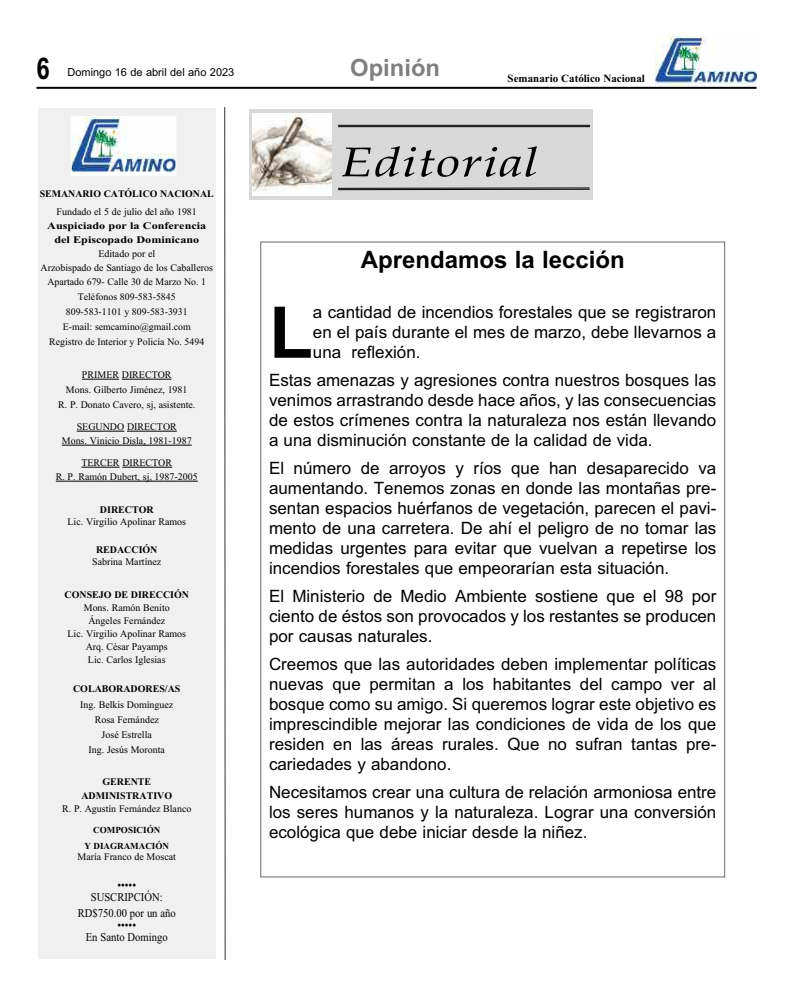
<style>
.page{position:relative;width:792px;height:1008px;background:#fff}
.page>*{position:absolute;margin:0;border:0;box-sizing:border-box;transform-origin:0 0}
.t1{font:700 71.9px "Arial";color:#000}
.t2{font:italic 41.7px "Palatino";letter-spacing:.015em;color:#000;scale:1.3 1}
.t3{font:700 30px "Arial";color:#000;scale:.8 1}
.t4{font:700 24px "Arial";color:#000}
.t5{font:700 23.8px "Arial";color:#808080}
.t6{font:17px/20px "Arial";color:#000;text-align:justify}
.t7{font:11.9px/16px "Times New Roman";color:#000;text-align:center;scale:.89 1}
.t8{font:italic 11.9px "Times New Roman";color:#000;scale:.89 1}
.t9{font:11px "Arial";color:#000}
.t10{font:700 11px "Times New Roman";color:#000}
.t11{font:10.1px/15px "Times New Roman";color:#000;text-align:center}
.t12{font:700 10.1px/14px "Times New Roman";color:#000;text-align:center}
.t13{font:700 10.1px/14px "Times New Roman";color:#000;text-align:center;scale:1.2 1}
.t14{font:10px/15px "Times New Roman";color:#000;text-align:center}
.t15{font:700 10px "Times New Roman";color:#000}
.t16{font:700 9.2px/16px "Times New Roman";color:#000;text-align:center}
</style>
<div class="page">
<hr style="left:36px;top:87px;width:720px;height:2px;background:#000">
<img style="left:655px;top:36px;width:101px;height:50px">
<div style="left:249px;top:109px;width:344px;height:91px;background:#d9d9d9"></div>
<img style="left:253px;top:113px;width:78px;height:82px">
<svg style="left:338px;top:187px;width:252px;height:3px"></svg>
<hr style="left:338px;top:125px;width:252px;height:1px;background:#000">
<hr style="left:338px;top:126px;width:252px;height:1px;background:#000">
<svg style="left:224px;top:107px;width:2px;height:853px;background:#989898"></svg>
<div style="left:38px;top:108px;width:178px;height:851px;background:#f0f0f0"></div>
<hr style="left:82px;top:379px;width:37px;height:1px;background:#000">
<hr style="left:122px;top:379px;width:50px;height:1px;background:#000">
<hr style="left:77px;top:431px;width:47px;height:1px;background:#000">
<hr style="left:127px;top:431px;width:50px;height:1px;background:#000">
<hr style="left:62px;top:445px;width:130px;height:1px;background:#000">
<hr style="left:81px;top:467px;width:39px;height:1px;background:#000">
<hr style="left:122px;top:467px;width:50px;height:1px;background:#000">
<hr style="left:56px;top:481px;width:142px;height:1px;background:#000">
<img style="left:73px;top:118px;width:101px;height:56px">
<div style="left:71px;top:116px;width:105px;height:60px;border:1px solid #fff"></div>
<h3 class="t3" style="left:36px;top:51px;width:18px">6</h3>
<p class="t9" style="left:67px;top:66px;width:168px">Domingo 16 de abril del año 2023</p>
<h3 class="t5" style="left:350px;top:54px;width:91px">Opinión</h3>
<p class="t10" style="left:508px;top:72px;width:139px">Semanario Católico Nacional</p>
<p class="t15" style="left:40px;top:188px;width:175px">SEMANARIO CATÓLICO NACIONAL</p>
<p class="t11" style="left:57px;top:204px;width:142px">Fundado el 5 de julio del año 1981</p>
<p class="t13" style="left:47px;top:219px;width:134px">Auspiciado por la Conferencia del Episcopado Dominicano</p>
<p class="t11" style="left:41px;top:247px;width:174px;line-height:14px">Editado por el<br>Arzobispado de Santiago de los Caballeros</p>
<p class="t14" style="left:47px;top:274px;width:160px">Apartado 679- Calle 30 de Marzo No. 1<br>Teléfonos 809-583-5845<br>809-583-1101 y 809-583-3931<br>E-mail: semcamino@gmail.com<br>Registro de Interior y Policía No. 5494</p>
<p class="t11" style="left:58px;top:367px;width:139px">PRIMER DIRECTOR<br>Mons. Gilberto Jiménez, 1981<br>R. P. Donato Cavero, sj, asistente.</p>
<p class="t11" style="left:62px;top:420px;width:131px;line-height:14px">SEGUNDO DIRECTOR<br>Mons. Vinicio Disla, 1981-1987</p>
<p class="t11" style="left:56px;top:456px;width:144px;line-height:14px">TERCER DIRECTOR<br>R. P. Ramón Dubert, sj, 1987-2005</p>
<p class="t12" style="left:100px;top:503px;width:55px">DIRECTOR</p>
<p class="t11" style="left:68px;top:514px;width:120px">Lic. Virgilio Apolinar Ramos</p>
<p class="t12" style="left:96px;top:543px;width:63px">REDACCIÓN</p>
<p class="t11" style="left:92px;top:554px;width:71px">Sabrina Martínez</p>
<p class="t12" style="left:65px;top:588px;width:126px">CONSEJO DE DIRECCIÓN</p>
<p class="t11" style="left:68px;top:601px;width:120px;line-height:13px">Mons. Ramón Benito<br>Ángeles Fernández<br>Lic. Virgilio Apolinar Ramos<br>Arq. César Payamps<br>Lic. Carlos Iglesias</p>
<p class="t12" style="left:73px;top:682px;width:109px">COLABORADORES/AS</p>
<p class="t11" style="left:80px;top:697px;width:95px">Ing. Belkis Domínguez<br>Rosa Fernández<br>José Estrella<br>Ing. Jesús Moronta</p>
<p class="t12" style="left:81px;top:775px;width:92px">GERENTE<br>ADMINISTRATIVO</p>
<p class="t11" style="left:62px;top:801px;width:131px">R. P. Agustín Fernández Blanco</p>
<p class="t16" style="left:84px;top:822px;width:86px">COMPOSICIÓN<br>Y DIAGRAMACIÓN</p>
<p class="t11" style="left:78px;top:849px;width:100px">María Franco de Moscat</p>
<p class="t8" style="left:117px;top:878px;width:22px">•••••</p>
<p class="t7" style="left:78px;top:889px;width:112px">SUSCRIPCIÓN:<br>RD$750.00 por un año</p>
<p class="t7" style="left:86px;top:919px;width:94px;line-height:12px">•••••<br>En Santo Domingo</p>
<h2 class="t2" style="left:340px;top:138px;width:154px">Editorial</h2>
<h3 class="t4" style="left:361px;top:245px;width:266px">Aprendamos la lección</h3>
<h1 class="t1" style="left:269px;top:291px;width:45px">L</h1>
<p class="t6" style="left:313px;top:302px;width:405px">a cantidad de incendios forestales que se registraron en el país durante el mes de marzo, debe llevarnos a una reflexión.</p>
<p class="t6" style="left:269px;top:370px;width:449px">Estas amenazas y agresiones contra nuestros bosques las venimos arrastrando desde hace años, y las consecuencias de estos crímenes contra la naturaleza nos están llevando a una disminución constante de la calidad de vida.</p>
<p class="t6" style="left:269px;top:458px;width:449px">El número de arroyos y ríos que han desaparecido va aumentando. Tenemos zonas en donde las montañas pre&shy;sentan espacios huérfanos de vegetación, parecen el pavi&shy;mento de una carretera. De ahí el peligro de no tomar las medidas urgentes para evitar que vuelvan a repetirse los incendios forestales que empeorarían esta situación.</p>
<p class="t6" style="left:269px;top:586px;width:449px">El Ministerio de Medio Ambiente sostiene que el 98 por ciento de éstos son provocados y los restantes se producen por causas naturales.</p>
<p class="t6" style="left:269px;top:654px;width:449px">Creemos que las autoridades deben implementar políticas nuevas que permitan a los habitantes del campo ver al bosque como su amigo. Si queremos lograr este objetivo es imprescindible mejorar las condiciones de vida de los que residen en las áreas rurales. Que no sufran tantas pre&shy;cariedades y abandono.</p>
<p class="t6" style="left:269px;top:782px;width:449px">Necesitamos crear una cultura de relación armoniosa entre los seres humanos y la naturaleza. Lograr una conversión ecológica que debe iniciar desde la niñez.</p>
</div>
